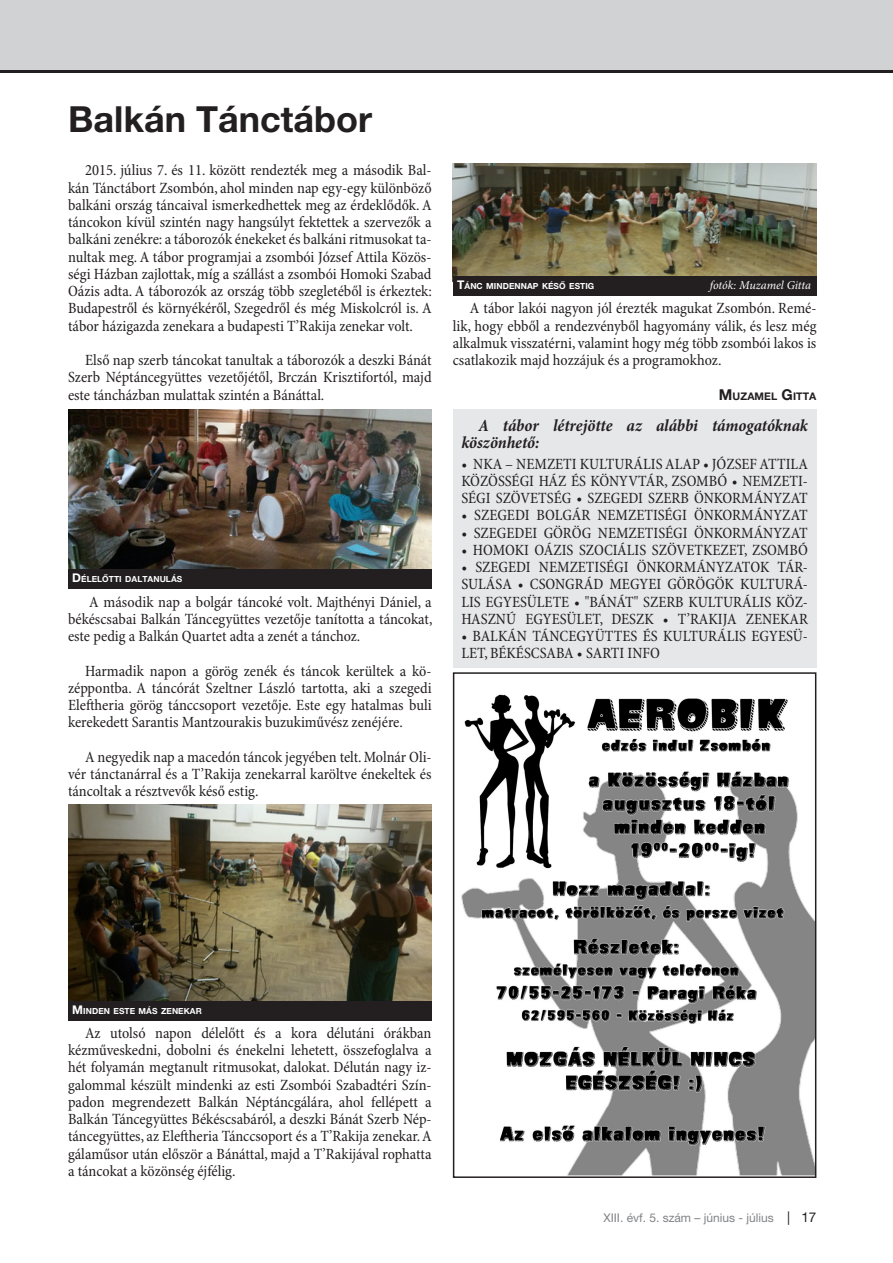
<style>
.page{position:relative;width:893px;height:1263px;background:#fff}
.page>*{position:absolute;margin:0;border:0;box-sizing:border-box;transform-origin:0 0}
.cim_2has{font:700 36px "Helvetica Neue LT Pro";color:#231f20}
.lead{font:italic 700 condensed 17.25px/17.2px "Minion Pro";letter-spacing:-.005em;color:#231f20}
.kenyer{font:condensed 15.75px/17.2px "Minion Pro";color:#231f20;text-align:justify}
.t1{font:12px "Helvetica Neue LT Pro";color:#808285}
.kepalal{font:italic 12px "Minion Pro";letter-spacing:-.005em;color:#fff}
.alairas{font:700 10.5px "Helvetica Neue LT Pro";letter-spacing:.005em;color:#231f20}
.kepalal-2{font:700 8.4px "Helvetica Neue LT Pro";letter-spacing:.005em;color:#fff}
.s1{font-size:12px}
.s2{font-size:15px}
.s3{font-size:13.5px;color:#231f20}
</style>
<div class="page">
<div style="left:0;top:0;width:893px;height:72px;background:#d1d2d4"></div>
<hr style="left:0;top:70px;width:893px;height:2px;background:#231f20">
<img style="left:461px;top:694px;width:352px;height:481px">
<div style="left:453px;top:672px;width:363px;height:506px;border:2px solid #231f20"></div>
<div style="left:453px;top:409px;width:363px;height:259px;background:#e6e7e9"></div>
<img style="left:68px;top:409px;width:364px;height:160px">
<img style="left:68px;top:804px;width:364px;height:197px">
<img style="left:453px;top:163px;width:363px;height:113px">
<div style="left:68px;top:569px;width:364px;height:19px;background:#231f20"></div>
<div style="left:68px;top:1001px;width:364px;height:19px;background:#231f20"></div>
<div style="left:453px;top:276px;width:363px;height:19px;background:#231f20"></div>
<p class="cim_2has" style="left:68px;top:97px;width:305px">Balkán Tánctábor</p>
<p class="kenyer" style="left:68px;top:162px;width:365px;text-indent:17px">2015. július 7. és 11. között rendezték meg a második Bal&shy;kán Tánctábort Zsombón, ahol minden nap egy-egy különböző balkáni ország táncaival ismerkedhettek meg az érdeklődők. A táncokon kívül szintén nagy hangsúlyt fektettek a szervezők a balkáni zenékre: a táborozók énekeket és balkáni ritmusokat ta&shy;nultak meg. A tábor programjai a zsombói József Attila Közös&shy;ségi Házban zajlottak, míg a szállást a zsombói Homoki Szabad Oázis adta. A táborozók az ország több szegletéből is érkeztek:<br>Budapestről és környékéről, Szegedről és még Miskolcról is. A tábor házigazda zenekara a budapesti T’Rakija zenekar volt.</p>
<p class="kenyer" style="left:68px;top:352px;width:365px;text-indent:17px">Első nap szerb táncokat tanultak a táborozók a deszki Bánát Szerb Néptáncegyüttes vezetőjétől, Brczán Krisztifortól, majd este táncházban mulattak szintén a Bánáttal.</p>
<p class="kepalal-2" style="left:72px;top:574px;width:111px"><span class="s1">D</span> ÉLELŐTTI DALTANULÁS</p>
<p class="kenyer" style="left:68px;top:594px;width:366px;text-indent:21px">A második nap a bolgár táncoké volt. Majthényi Dániel, a békéscsabai Balkán Táncegyüttes vezetője tanította a táncokat, este pedig a Balkán Quartet adta a zenét a tánchoz.</p>
<p class="kenyer" style="left:68px;top:663px;width:365px;text-indent:17px">Harmadik napon a görög zenék és táncok kerültek a kö&shy;zéppontba. A táncórát Szeltner László tartotta, aki a szegedi Eleftheria görög tánccsoport vezetője. Este egy hatalmas buli kerekedett Sarantis Mantzourakis buzukiművész zenéjére.</p>
<p class="kenyer" style="left:68px;top:749px;width:365px;text-indent:17px">A negyedik nap a macedón táncok jegyében telt. Molnár Oli&shy;vér tánctanárral és a T’Rakija zenekarral karöltve énekeltek és táncoltak a résztvevők késő estig.</p>
<p class="kepalal-2" style="left:457px;top:281px;width:139px"><span class="s1">T</span>ÁNC MINDENNAP KÉSŐ ESTIG</p>
<p class="kepalal" style="left:710px;top:277px;width:103px">fotók: Muzamel Gitta</p>
<p class="kenyer" style="left:453px;top:300px;width:365px;text-indent:17px">A tábor lakói nagyon jól érezték magukat Zsombón. Remé&shy;lik, hogy ebből a rendezvényből hagyomány válik, és lesz még alkalmuk visszatérni, valamint hogy még több zsombói lakos is csatlakozik majd hozzájuk és a programokhoz.</p>
<p class="alairas" style="left:719px;top:389px;width:99px"><span class="s2">M</span> UZAMEL <span class="s2">G</span>ITTA</p>
<p class="lead" style="left:461px;top:416px;width:348px;text-indent:17px">A tábor létrejötte az alábbi támogatóknak köszönhető:</p>
<p class="kenyer" style="left:461px;top:456px;width:348px">• NKA – NEMZETI KULTURÁLIS ALAP • JÓZSEF ATTILA KÖZÖSSÉGI HÁZ ÉS KÖNYVTÁR, ZSOMBÓ • NEMZETI-SÉGI SZÖVETSÉG • SZEGEDI SZERB ÖNKORMÁNYZAT</p>
<p class="kenyer" style="left:461px;top:507px;width:348px">• SZEGEDI BOLGÁR NEMZETISÉGI ÖNKORMÁNYZAT</p>
<p class="kenyer" style="left:461px;top:525px;width:348px">• SZEGEDEI GÖRÖG NEMZETISÉGI ÖNKORMÁNYZAT</p>
<p class="kenyer" style="left:461px;top:542px;width:348px">• HOMOKI OÁZIS SZOCIÁLIS SZÖVETKEZET, ZSOMBÓ</p>
<p class="kenyer" style="left:461px;top:559px;width:348px">• SZEGEDI NEMZETISÉGI ÖNKORMÁNYZATOK TÁR-SULÁSA • CSONGRÁD MEGYEI GÖRÖGÖK KULTURÁ-LIS EGYESÜLETE • "BÁNÁT" SZERB KULTURÁLIS KÖZ-HASZNÚ EGYESÜLET, DESZK • T’RAKIJA ZENEKAR</p>
<p class="kenyer" style="left:461px;top:628px;width:348px">• BALKÁN TÁNCEGYÜTTES ÉS KULTURÁLIS EGYESÜ-<br>LET, BÉKÉSCSABA • SARTI INFO</p>
<p class="kepalal-2" style="left:72px;top:1006px;width:131px"><span class="s1">M</span> INDEN ESTE MÁS ZENEKAR</p>
<p class="kenyer" style="left:68px;top:1025px;width:365px;text-indent:17px">Az utolsó napon délelőtt és a kora délutáni órákban kézműveskedni, dobolni és énekelni lehetett, összefoglalva a hét folyamán megtanult ritmusokat, dalokat. Délután nagy iz&shy;galommal készült mindenki az esti Zsombói Szabadtéri Szín&shy;padon megrendezett Balkán Néptáncgálára, ahol fellépett a Balkán Táncegyüttes Békéscsabáról, a deszki Bánát Szerb Nép&shy;táncegyüttes, az Eleftheria Tánccsoport és a T’Rakija zenekar. A gálaműsor után először a Bánáttal, majd a T’Rakijával rophatta a táncokat a közönség éjfélig.</p>
<p class="t1" style="left:603px;top:1210px;width:215px">XIII. évf. 5. szám – június - július <span class="s3">| 17</span></p>
</div>
